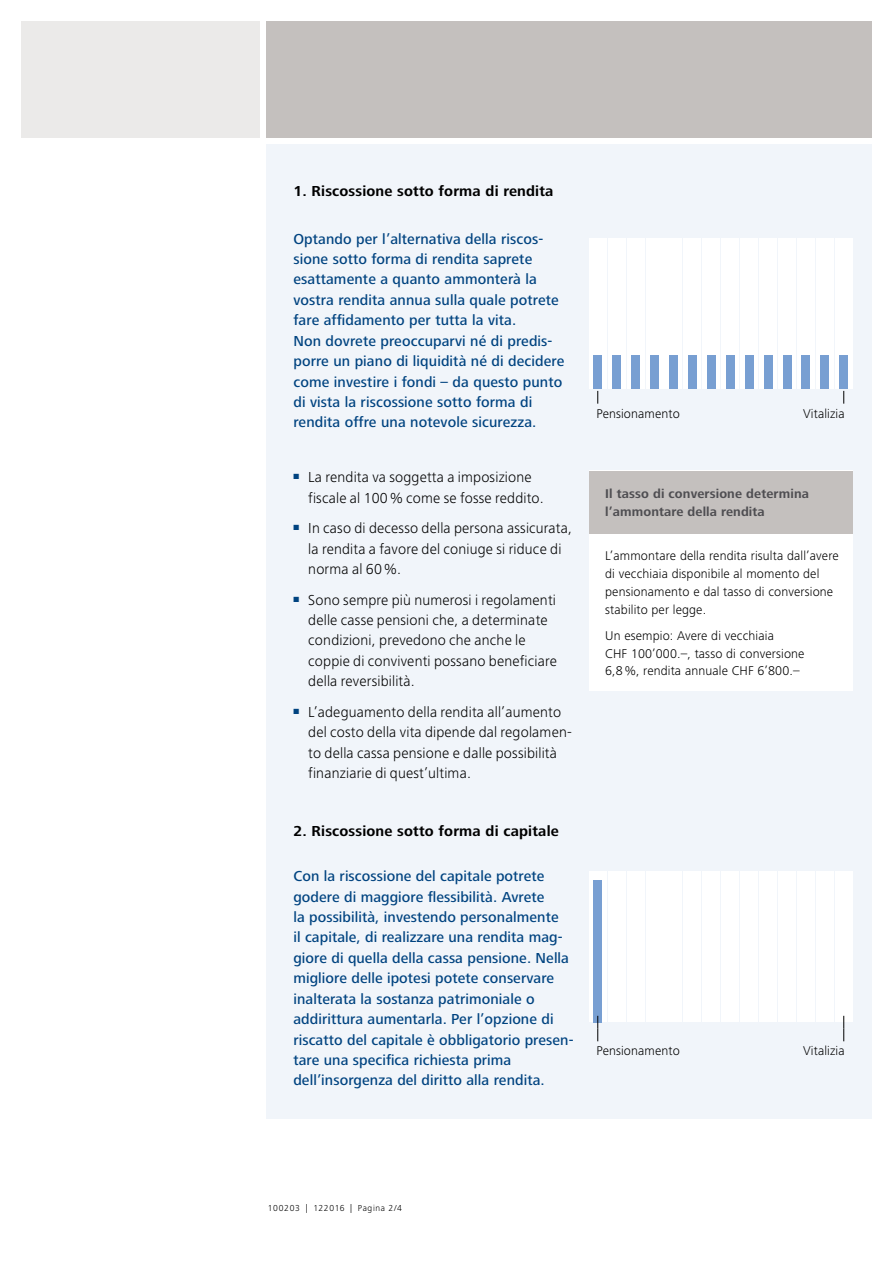
<style>
.page{position:relative;width:893px;height:1263px;background:#fff}
.page>*{position:absolute;margin:0;border:0;box-sizing:border-box;transform-origin:0 0}
.t1{font:500 15px/20.4px "Frutiger Next LT";letter-spacing:.005em;color:#004380}
.t2{font:300 15px/20.4px "Frutiger Next LT";letter-spacing:.01em;color:#000}
.t3{font:700 15px "Frutiger Next LT";letter-spacing:.01em;color:#000}
.t4{font:300 13.2px/17.9px "Frutiger Next LT";letter-spacing:.01em;color:#000}
.t5{font:700 13.2px/17.9px "Frutiger Next LT";letter-spacing:.01em;color:#4f4e52}
.t6{font:300 9px "Frutiger Next LT";letter-spacing:.07em;color:#000}
</style>
<div class="page">
<div style="left:266px;top:144px;width:606px;height:975px;background:#f1f5fa"></div>
<div style="left:21px;top:21px;width:239px;height:117px;background:#ebeae9"></div>
<div style="left:266px;top:21px;width:606px;height:117px;background:#c4c0be"></div>
<div style="left:589px;top:471px;width:264px;height:220px;background:#fff"></div>
<div style="left:589px;top:471px;width:264px;height:63px;background:#c4c0be"></div>
<div style="left:589px;top:871px;width:18px;height:151px;background:#fff"></div>
<div style="left:608px;top:871px;width:17px;height:151px;background:#fff"></div>
<div style="left:627px;top:871px;width:17px;height:151px;background:#fff"></div>
<div style="left:646px;top:871px;width:17px;height:151px;background:#fff"></div>
<div style="left:665px;top:871px;width:17px;height:151px;background:#fff"></div>
<div style="left:684px;top:871px;width:17px;height:151px;background:#fff"></div>
<div style="left:702px;top:871px;width:18px;height:151px;background:#fff"></div>
<div style="left:721px;top:871px;width:18px;height:151px;background:#fff"></div>
<div style="left:740px;top:871px;width:18px;height:151px;background:#fff"></div>
<div style="left:759px;top:871px;width:18px;height:151px;background:#fff"></div>
<div style="left:778px;top:871px;width:18px;height:151px;background:#fff"></div>
<div style="left:797px;top:871px;width:18px;height:151px;background:#fff"></div>
<div style="left:816px;top:871px;width:18px;height:151px;background:#fff"></div>
<div style="left:835px;top:871px;width:18px;height:151px;background:#fff"></div>
<div style="left:593px;top:880px;width:9px;height:142px;background:#789fd2"></div>
<svg style="left:597px;top:1016px;width:1px;height:25px"></svg>
<svg style="left:843px;top:1016px;width:1px;height:25px"></svg>
<div style="left:589px;top:238px;width:18px;height:151px;background:#fff"></div>
<div style="left:608px;top:238px;width:17px;height:151px;background:#fff"></div>
<div style="left:627px;top:238px;width:17px;height:151px;background:#fff"></div>
<div style="left:646px;top:238px;width:17px;height:151px;background:#fff"></div>
<div style="left:665px;top:238px;width:17px;height:151px;background:#fff"></div>
<div style="left:684px;top:238px;width:17px;height:151px;background:#fff"></div>
<div style="left:702px;top:238px;width:18px;height:151px;background:#fff"></div>
<div style="left:721px;top:238px;width:18px;height:151px;background:#fff"></div>
<div style="left:740px;top:238px;width:18px;height:151px;background:#fff"></div>
<div style="left:759px;top:238px;width:18px;height:151px;background:#fff"></div>
<div style="left:778px;top:238px;width:18px;height:151px;background:#fff"></div>
<div style="left:797px;top:238px;width:18px;height:151px;background:#fff"></div>
<div style="left:816px;top:238px;width:18px;height:151px;background:#fff"></div>
<div style="left:835px;top:238px;width:18px;height:151px;background:#fff"></div>
<svg style="left:597px;top:391px;width:1px;height:13px"></svg>
<svg style="left:843px;top:391px;width:1px;height:13px"></svg>
<div style="left:593px;top:355px;width:9px;height:34px;background:#789fd2"></div>
<div style="left:612px;top:355px;width:9px;height:34px;background:#789fd2"></div>
<div style="left:631px;top:355px;width:9px;height:34px;background:#789fd2"></div>
<div style="left:650px;top:355px;width:9px;height:34px;background:#789fd2"></div>
<div style="left:669px;top:355px;width:9px;height:34px;background:#789fd2"></div>
<div style="left:688px;top:355px;width:9px;height:34px;background:#789fd2"></div>
<div style="left:707px;top:355px;width:9px;height:34px;background:#789fd2"></div>
<div style="left:726px;top:355px;width:8px;height:34px;background:#789fd2"></div>
<div style="left:745px;top:355px;width:8px;height:34px;background:#789fd2"></div>
<div style="left:764px;top:355px;width:8px;height:34px;background:#789fd2"></div>
<div style="left:783px;top:355px;width:8px;height:34px;background:#789fd2"></div>
<div style="left:802px;top:355px;width:8px;height:34px;background:#789fd2"></div>
<div style="left:821px;top:355px;width:8px;height:34px;background:#789fd2"></div>
<div style="left:839px;top:355px;width:9px;height:34px;background:#789fd2"></div>
<p class="t3" style="left:293px;top:183px;width:262px">1. Riscossione sotto forma di rendita</p>
<p class="t1" style="left:293px;top:228px;width:272px">Optando per l’alternativa della riscos&shy;sione sotto forma di rendita saprete esattamente a quanto ammonterà la vostra rendita annua sulla quale potrete fare affidamento per tutta la vita.<br>Non dovrete preoccuparvi né di predis&shy;porre un piano di liquidità né di decidere come investire i fondi – da questo punto di vista la riscossione sotto forma di rendita offre una notevole sicurezza.</p>
<p class="t2" style="left:308px;top:467px;width:237px;text-indent:-15px"><sup>■</sup> La rendita va soggetta a imposizione fiscale al 100 % come se fosse reddito.</p>
<p class="t2" style="left:308px;top:518px;width:265px;text-indent:-15px"><sup>■</sup> In caso di decesso della persona assicurata, la rendita a favore del coniuge si riduce di norma al 60 %.</p>
<p class="t2" style="left:308px;top:589px;width:250px;text-indent:-15px"><sup>■</sup> Sono sempre più numerosi i regolamenti delle casse pensioni che, a determinate condizioni, prevedono che anche le coppie di conviventi possano beneficiare della reversibilità.</p>
<p class="t2" style="left:308px;top:702px;width:265px;text-indent:-15px"><sup>■</sup> L’adeguamento della rendita all’aumento del costo della vita dipende dal regolamen&shy;to della cassa pensione e dalle possibilità finanziarie di quest’ultima.</p>
<p class="t3" style="left:293px;top:822px;width:267px">2. Riscossione sotto forma di capitale</p>
<p class="t1" style="left:293px;top:866px;width:282px">Con la riscossione del capitale potrete godere di maggiore flessibilità. Avrete<br>la possibilità, investendo personalmente<br>il capitale, di realizzare una rendita mag&shy;giore di quella della cassa pensione. Nella migliore delle ipotesi potete conservare inalterata la sostanza patrimoniale o addirittura aumentarla. Per l’opzione di riscatto del capitale è obbligatorio presen&shy;tare una specifica richiesta prima dell’insorgenza del diritto alla rendita.</p>
<p class="t4" style="left:596px;top:404px;width:85px">Pensionamento</p>
<p class="t4" style="left:803px;top:404px;width:43px">Vitalizia</p>
<p class="t5" style="left:605px;top:485px;width:205px">Il tasso di conversione determina l’ammontare della rendita</p>
<p class="t4" style="left:605px;top:547px;width:235px">L’ammontare della rendita risulta dall’avere di vecchiaia disponibile al momento del pensionamento e dal tasso di conversione stabilito per legge.</p>
<p class="t4" style="left:605px;top:626px;width:201px">Un esempio: Avere di vecchiaia<br>CHF 100’000.–, tasso di conversione<br>6,8 %, rendita annuale CHF 6’800.–</p>
<p class="t4" style="left:596px;top:1042px;width:85px">Pensionamento</p>
<p class="t4" style="left:803px;top:1042px;width:43px">Vitalizia</p>
<p class="t6" style="left:268px;top:1203px;width:136px">100203 | 122016 | Pagina 2/4</p>
</div>
